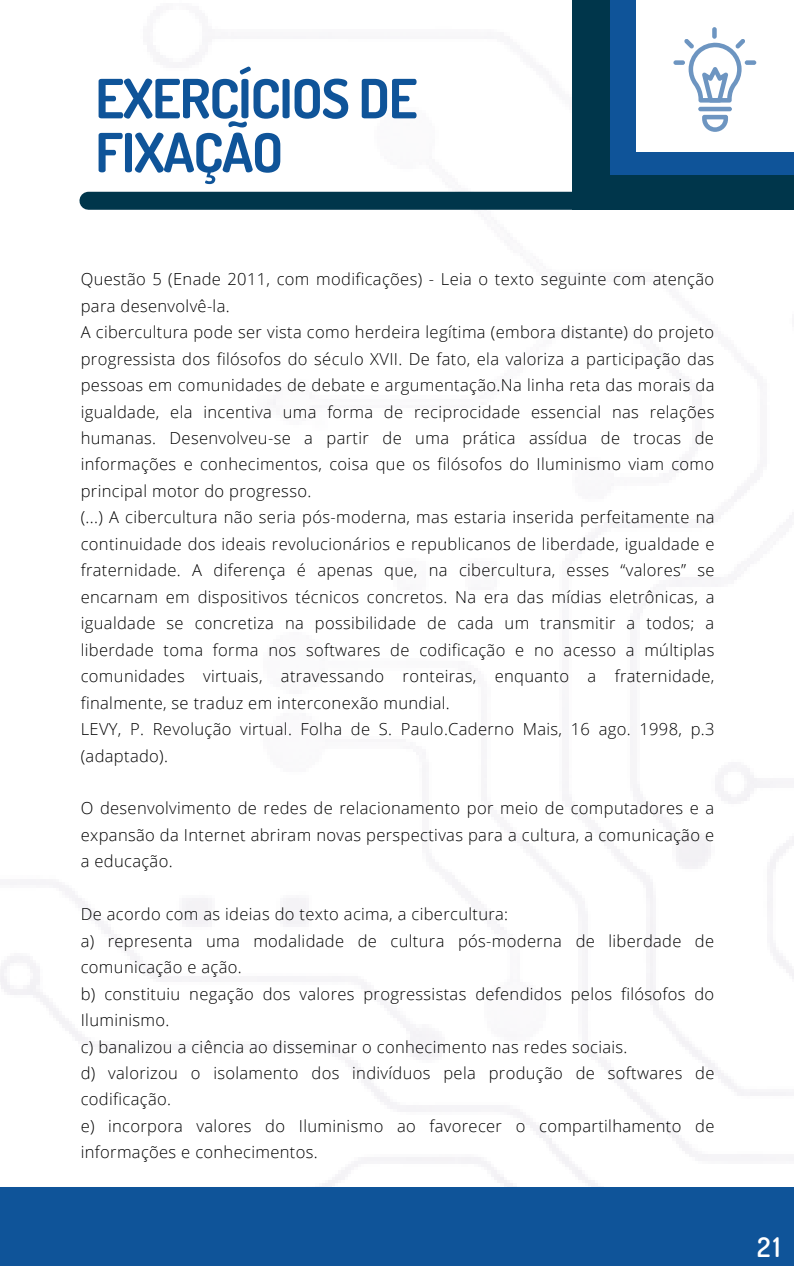
<style>
.page{position:relative;width:794px;height:1266px;background:#fff}
.page>*{position:absolute;margin:0;border:0;box-sizing:border-box;transform-origin:0 0}
.t1{font:700 54.07px/54px "Dosis";letter-spacing:-.02em;color:#0f5499}
.t2{font:600 27px "Dosis";color:#fff}
.t3{font:300 16.5px/26.5px "Open Sans";letter-spacing:.02em;color:#000}
</style>
<div class="page">
<img style="left:0;top:52px;width:793px;height:1135px">
<div style="left:572px;top:0;width:221px;height:210px;background:#00364b"></div>
<div style="left:88px;top:192px;width:512px;height:18px;background:#00364b"></div>
<div style="left:609px;top:0;width:184px;height:174px;background:#0f5499"></div>
<div style="left:635px;top:0;width:158px;height:152px;background:#fff"></div>
<div style="left:0;top:1187px;width:793px;height:79px;background:#0f5499"></div>
<svg style="left:711px;top:27px;width:5px;height:12px"></svg>
<div style="left:744px;top:60px;width:11px;height:5px;background:#6d95c1;border-radius:2px"></div>
<div style="left:673px;top:60px;width:11px;height:5px;background:#6d95c1;border-radius:2px"></div>
<hr style="left:697px;top:107px;width:34px;height:4px;background:#6d95c1;border-radius:2px">
<svg style="left:702px;top:115px;width:25px;height:17px"></svg>
<svg style="left:683px;top:39px;width:61px;height:64px"></svg>
<h1 class="t1" style="left:95px;top:70px;width:323px">EXERCÍCIOS DE<br>FIXAÇÃO</h1>
<p class="t3" style="left:81px;top:266px;width:635px">Questão 5 (Enade 2011, com modificações) - Leia o texto seguinte com atenção para desenvolvê-la.<br>A cibercultura pode ser vista como herdeira legítima (embora distante) do projeto progressista dos filósofos do século XVII. De fato, ela valoriza a participação das pessoas em comunidades de debate e argumentação.Na linha reta das morais da igualdade, ela incentiva uma forma de reciprocidade essencial nas relações humanas. Desenvolveu-se a partir de uma prática assídua de trocas de informações e conhecimentos, coisa que os filósofos do Iluminismo viam como principal motor do progresso.<br>(...) A cibercultura não seria pós-moderna, mas estaria inserida perfeitamente na continuidade dos ideais revolucionários e republicanos de liberdade, igualdade e fraternidade. A diferença é apenas que, na cibercultura, esses “valores” se encarnam em dispositivos técnicos concretos. Na era das mídias eletrônicas, a igualdade se concretiza na possibilidade de cada um transmitir a todos; a liberdade toma forma nos softwares de codificação e no acesso a múltiplas comunidades virtuais, atravessando ronteiras, enquanto a fraternidade, finalmente, se traduz em interconexão mundial.<br>LEVY, P. Revolução virtual. Folha de S. Paulo.Caderno Mais, 16 ago. 1998, p.3 (adaptado).</p>
<p class="t3" style="left:81px;top:795px;width:634px;text-align:justify">O desenvolvimento de redes de relacionamento por meio de computadores e a expansão da Internet abriram novas perspectivas para a cultura, a comunicação e a educação.</p>
<p class="t3" style="left:81px;top:900px;width:635px">De acordo com as ideias do texto acima, a cibercultura:<br>a) representa uma modalidade de cultura pós-moderna de liberdade de comunicação e ação.<br>b) constituiu negação dos valores progressistas defendidos pelos filósofos do Iluminismo.<br>c) banalizou a ciência ao disseminar o conhecimento nas redes sociais.<br>d) valorizou o isolamento dos indivíduos pela produção de softwares de codificação.<br>e) incorpora valores do Iluminismo ao favorecer o compartilhamento de informações e conhecimentos.</p>
<h2 class="t2" style="left:756px;top:1228px;width:25px">21</h2>
</div>
